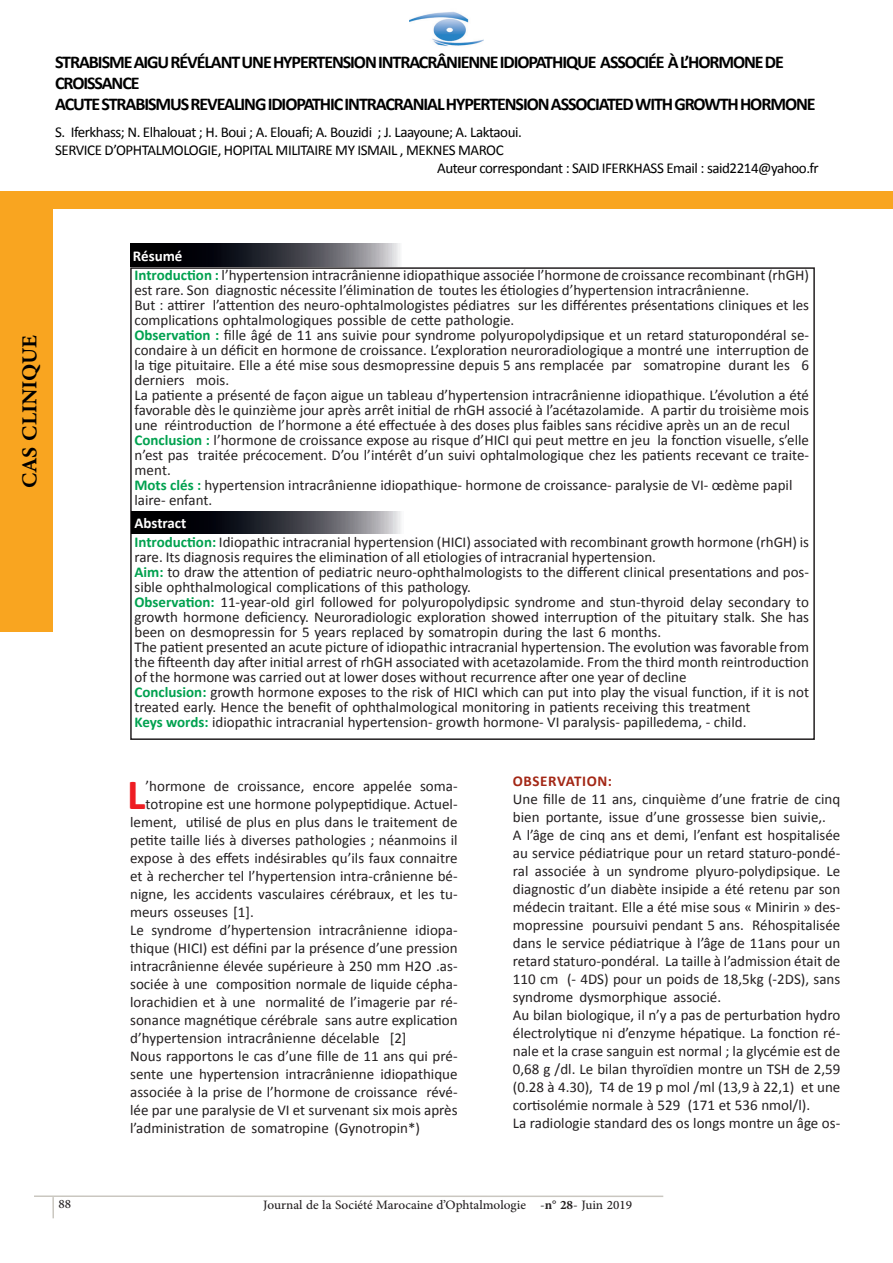
<style>
.page{position:relative;width:893px;height:1263px;background:#fff}
.page>*{position:absolute;margin:0;border:0;box-sizing:border-box;transform-origin:0 0}
.t1{font:700 43.35px "Calibri";color:#ee1d23}
.t2{font:700 30px "Adobe Arabic";color:#000}
.t3{font:700 18px/21px "Calibri";letter-spacing:-.06em;color:#000}
.t4{font:18px "Adobe Arabic";color:#231f20}
.t5{font:15px/18px "Calibri";color:#231f20;text-align:justify}
.t6{font:15px "Calibri";letter-spacing:-.03em;color:#000}
.t7{font:700 15px "Calibri";color:#fff}
.t8{font:700 15px "Calibri";letter-spacing:.04em;color:#a32715}
.s1{font-weight:700;color:#00a14f}
.s2{font-weight:700}
</style>
<div class="page">
<div style="left:0;top:191px;width:53px;height:440px;background:#f9a520"></div>
<hr style="left:34px;top:1195px;width:629px;height:2px;background:#cac7c0">
<hr style="left:52px;top:1197px;width:2px;height:21px;background:#cac7c0">
<div style="left:0;top:191px;width:893px;height:17px;background:#f9a520"></div>
<img style="left:410px;top:12px;width:73px;height:34px">
<div style="left:130px;top:267px;width:685px;height:473px;border:2px solid #231f20"></div>
<svg style="left:130px;top:243px;width:270px;height:23px;background:#3d3e44"></svg>
<svg style="left:132px;top:511px;width:269px;height:22px;background:#3d3e44"></svg>
<p class="t3" style="left:55px;top:51px;width:730px">STRABISME AIGU RÉVÉLANT UNE HYPERTENSION INTRACRÂNIENNE IDIOPATHIQUE ASSOCIÉE À L’HORMONE DE<br>CROISSANCE</p>
<p class="t3" style="left:55px;top:93px;width:762px">ACUTE STRABISMUS REVEALING IDIOPATHIC INTRACRANIAL HYPERTENSION ASSOCIATED WITH GROWTH HORMONE</p>
<p class="t6" style="left:55px;top:122px;width:468px">S. Iferkhass; N. Elhalouat ; H. Boui ; A. Elouafi; A. Bouzidi ; J. Laayoune; A. Laktaoui.</p>
<p class="t6" style="left:55px;top:140px;width:450px">SERVICE D’OPHTALMOLOGIE, HOPITAL MILITAIRE MY ISMAIL , MEKNES MAROC</p>
<p class="t6" style="left:437px;top:158px;width:383px">Auteur correspondant : SAID IFERKHASS Email : said2214@yahoo.fr</p>
<h2 class="t2" style="left:9px;top:488px;width:155px;rotate:-90deg">CAS CLINIQUE</h2>
<p class="t7" style="left:133px;top:246px;width:51px">Résumé</p>
<p class="t5" style="left:134px;top:268px;width:676px;line-height:15px"><span class="s1">Introduction :</span> l’hypertension intracrânienne idiopathique associée l’hormone de croissance recombinant (rhGH) est rare. Son diagnostic nécessite l’élimination de toutes les étiologies d’hypertension intracrânienne.</p>
<p class="t5" style="left:134px;top:298px;width:676px;line-height:15px">But : attirer l’attention des neuro-ophtalmologistes pédiatres sur les différentes présentations cliniques et les complications ophtalmologiques possible de cette pathologie.</p>
<p class="t5" style="left:134px;top:328px;width:676px;line-height:15px"><span class="s1">Observation :</span> fille âgé de 11 ans suivie pour syndrome polyuropolydipsique et un retard staturopondéral se&shy;condaire à un déficit en hormone de croissance. L’exploration neuroradiologique a montré une interruption de la tige pituitaire. Elle a été mise sous desmopressine depuis 5 ans remplacée par somatropine durant les 6 derniers mois.</p>
<p class="t5" style="left:134px;top:388px;width:676px;line-height:15px">La patiente a présenté de façon aigue un tableau d’hypertension intracrânienne idiopathique. L’évolution a été favorable dès le quinzième jour après arrêt initial de rhGH associé à l’acétazolamide. A partir du troisième mois une réintroduction de l’hormone a été effectuée à des doses plus faibles sans récidive après un an de recul</p>
<p class="t5" style="left:134px;top:433px;width:676px;line-height:15px"><span class="s1">Conclusion :</span> l’hormone de croissance expose au risque d’HICI qui peut mettre en jeu la fonction visuelle, s’elle n’est pas traitée précocement. D’ou l’intérêt d’un suivi ophtalmologique chez les patients recevant ce traite&shy;ment.</p>
<p class="t5" style="left:134px;top:476px;width:659px"><span class="s1">Mots clés :</span> hypertension intracrânienne idiopathique- hormone de croissance- paralysie de VI- œdème papil</p>
<p class="t5" style="left:134px;top:491px;width:79px">laire- enfant.</p>
<p class="t5" style="left:134px;top:535px;width:676px;line-height:15px"><span class="s1">Introduction:</span> Idiopathic intracranial hypertension (HICI) associated with recombinant growth hormone (rhGH) is rare. Its diagnosis requires the elimination of all etiologies of intracranial hypertension.</p>
<p class="t5" style="left:134px;top:565px;width:676px;line-height:15px"><span class="s1">Aim:</span> to draw the attention of pediatric neuro-ophthalmologists to the different clinical presentations and pos&shy;sible ophthalmological complications of this pathology.</p>
<p class="t5" style="left:134px;top:595px;width:676px;line-height:15px"><span class="s1">Observation:</span> 11-year-old girl followed for polyuropolydipsic syndrome and stun-thyroid delay secondary to growth hormone deficiency. Neuroradiologic exploration showed interruption of the pituitary stalk. She has been on desmopressin for 5 years replaced by somatropin during the last 6 months.</p>
<p class="t5" style="left:134px;top:640px;width:676px;line-height:15px">The patient presented an acute picture of idiopathic intracranial hypertension. The evolution was favorable from the fifteenth day after initial arrest of rhGH associated with acetazolamide. From the third month reintroduction of the hormone was carried out at lower doses without recurrence after one year of decline</p>
<p class="t5" style="left:134px;top:685px;width:676px;line-height:15px"><span class="s1">Conclusion:</span> growth hormone exposes to the risk of HICI which can put into play the visual function, if it is not treated early. Hence the benefit of ophthalmological monitoring in patients receiving this treatment</p>
<p class="t5" style="left:134px;top:713px;width:613px"><span class="s1">Keys words:</span> idiopathic intracranial hypertension- growth hormone- VI paralysis- papilledema, - child.</p>
<p class="t7" style="left:134px;top:513px;width:53px">Abstract</p>
<p class="t1" style="left:127px;top:767px;width:20px">L</p>
<p class="t5" style="left:146px;top:777px;width:314px">’hormone de croissance, encore appelée soma-</p>
<p class="t5" style="left:146px;top:795px;width:314px">totropine est une hormone polypeptidique. Actuel-</p>
<p class="t5" style="left:130px;top:813px;width:329px">lement, utilisé de plus en plus dans le traitement de</p>
<p class="t5" style="left:130px;top:831px;width:329px">petite taille liés à diverses pathologies ; néanmoins il</p>
<p class="t5" style="left:130px;top:849px;width:329px">expose à des effets indésirables qu’ils faux connaitre</p>
<p class="t5" style="left:130px;top:867px;width:329px">et à rechercher tel l’hypertension intra-crânienne bé-</p>
<p class="t5" style="left:130px;top:885px;width:329px">nigne, les accidents vasculaires cérébraux, et les tu-</p>
<p class="t5" style="left:130px;top:903px;width:125px">meurs osseuses [1].</p>
<p class="t5" style="left:130px;top:921px;width:329px">Le syndrome d’hypertension intracrânienne idiopa&shy;thique (HICI) est défini par la présence d’une pression intracrânienne élevée supérieure à 250 mm H2O .as&shy;sociée à une composition normale de liquide cépha&shy;lorachidien et à une normalité de l’imagerie par ré&shy;sonance magnétique cérébrale sans autre explication d’hypertension intracrânienne décelable [2]</p>
<p class="t5" style="left:130px;top:1047px;width:329px">Nous rapportons le cas d’une fille de 11 ans qui pré&shy;sente une hypertension intracrânienne idiopathique associée à la prise de l’hormone de croissance révé&shy;lée par une paralysie de VI et survenant six mois après l’administration de somatropine (Gynotropin*)</p>
<p class="t8" style="left:513px;top:771px;width:100px">OBSERVATION:</p>
<p class="t5" style="left:513px;top:790px;width:329px">Une fille de 11 ans, cinquième d’une fratrie de cinq bien portante, issue d’une grossesse bien suivie,.</p>
<p class="t5" style="left:513px;top:826px;width:329px">A l’âge de cinq ans et demi, l’enfant est hospitalisée au service pédiatrique pour un retard staturo-pondé&shy;ral associée à un syndrome plyuro-polydipsique. Le diagnostic d’un diabète insipide a été retenu par son médecin traitant. Elle a été mise sous « Minirin » des&shy;mopressine poursuivi pendant 5 ans. Réhospitalisée dans le service pédiatrique à l’âge de 11ans pour un retard staturo-pondéral. La taille à l’admission était de 110 cm (- 4DS) pour un poids de 18,5kg (-2DS), sans syndrome dysmorphique associé.</p>
<p class="t5" style="left:513px;top:1006px;width:329px">Au bilan biologique, il n’y a pas de perturbation hydro électrolytique ni d’enzyme hépatique. La fonction ré&shy;nale et la crase sanguin est normal ; la glycémie est de 0,68 g /dl. Le bilan thyroïdien montre un TSH de 2,59 (0.28 à 4.30), T4 de 19 p mol /ml (13,9 à 22,1) et une cortisolémie normale à 529 (171 et 536 nmol/l).</p>
<p class="t5" style="left:513px;top:1114px;width:329px">La radiologie standard des os longs montre un âge os-</p>
<p class="t4" style="left:59px;top:1191px;width:14px">88</p>
<p class="t4" style="left:263px;top:1192px;width:370px">Journal de la Société Marocaine d’Ophtalmologie -<span class="s2">n° 28</span>- Juin 2019</p>
</div>
